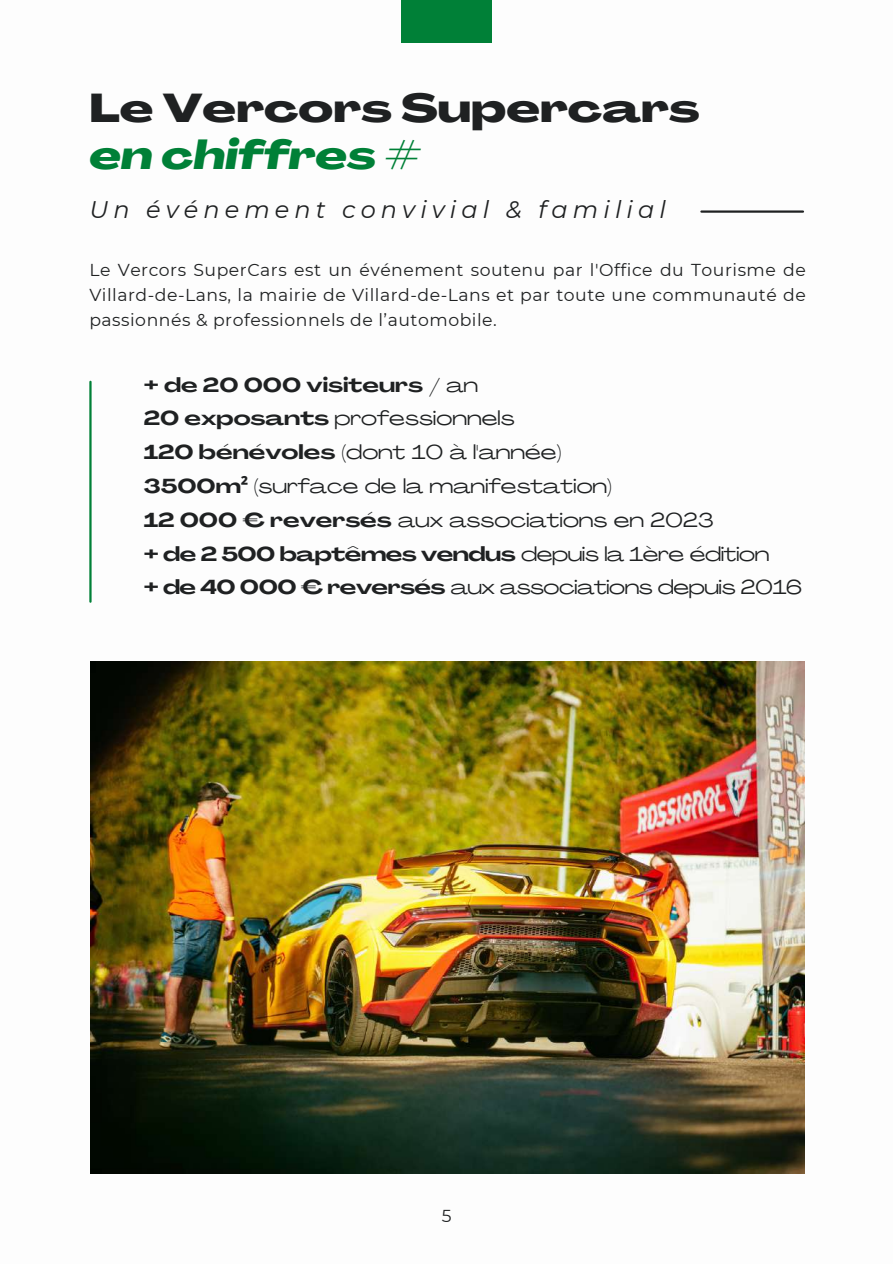
<style>
.page{position:relative;width:893px;height:1264px;background:#fff}
.page>*{position:absolute;margin:0;border:0;box-sizing:border-box;transform-origin:0 0}
.t1{font:800 39.6px "Agrandir Grand";color:#1f2122}
.t2{font:italic 800 39.6px "Agrandir Grand";color:#008037}
.t3{font:italic 24px "Montserrat";letter-spacing:.21em;color:#1f2122}
.t4{font:19.95px/33.8px "Agrandir Grand";color:#1f2122}
.t5{font:17.25px/24.8px "Montserrat";letter-spacing:.03em;color:#1f2122;text-align:justify}
.s1{font-weight:700}
.s2{font-family:"Noto Sans";font-weight:700}
</style>
<div class="page">
<hr style="left:89px;top:382px;width:3px;height:219px;background:#008037">
<hr style="left:701px;top:210px;width:101px;height:3px;background:#1f2122">
<div style="left:401px;top:0;width:91px;height:43px;background:#008037"></div>
<img style="left:90px;top:661px;width:714px;height:512px">
<h1 class="t1" style="left:89px;top:92px;width:611px">Le Vercors Supercars</h1>
<h1 class="t2" style="left:89px;top:139px;width:332px">en chiffres #</h1>
<p class="t3" style="left:89px;top:194px;width:578px">Un événement convivial &amp; familial</p>
<p class="t5" style="left:89px;top:257px;width:718px">Le Vercors SuperCars est un événement soutenu par l'Office du Tourisme de Villard-de-Lans, la mairie de Villard-de-Lans et par toute une communauté de passionnés &amp; professionnels de l’automobile.</p>
<p class="t4" style="left:144px;top:370px;width:659px"><span class="s1">+ de 20 000 visiteurs</span> / an<br><span class="s1">20 exposants</span> professionnels<br><span class="s1">120 bénévoles</span> (dont 10 à l'année)<br><span class="s1">3500m</span><span class="s2">²</span> (surface de la manifestation)<br><span class="s1">12 000 € reversés</span> aux associations en 2023<br><span class="s1">+ de 2 500 baptêmes vendus</span> depuis la 1ère édition<br><span class="s1">+ de 40 000 € reversés</span> aux associations depuis 2016</p>
<p class="t5" style="left:442px;top:1203px;width:11px">5</p>
</div>
